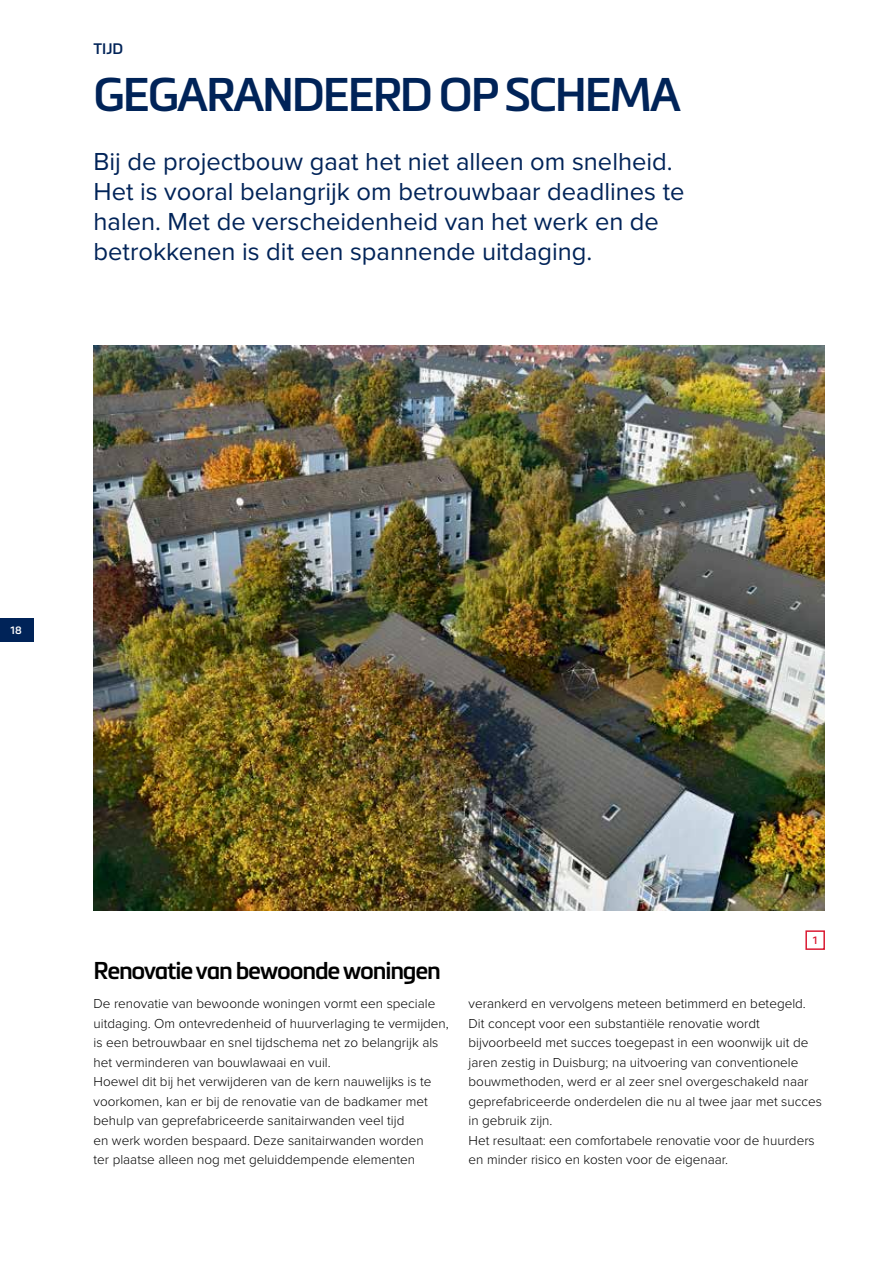
<style>
.page{position:relative;width:893px;height:1263px;background:#fff}
.page>*{position:absolute;margin:0;border:0;box-sizing:border-box;transform-origin:0 0}
.t1{font:600 46.5px "Metronic Pro";letter-spacing:-.05em;color:#002358}
.t2{font:25.5px/30px "Proxima Nova";color:#002358}
.t3{font:600 24px "Metronic Pro";letter-spacing:-.05em;color:#000}
.t4{font:600 15px "Metronic Pro";color:#002358}
.t5{font:300 13.5px/19.5px "Proxima Nova";color:#000}
.t6{font:600 10.5px "Metronic Pro";color:#fff}
.t7{font:600 10.5px "Metronic Pro";color:#da1a32}
</style>
<div class="page">
<img style="left:94px;top:345px;width:731px;height:566px">
<div style="left:805px;top:930px;width:20px;height:20px;border:2px solid #da1a32"></div>
<div style="left:0;top:618px;width:34px;height:24px;background:#002358"></div>
<p class="t4" style="left:94px;top:39px;width:31px">TIJD</p>
<h1 class="t1" style="left:94px;top:66px;width:589px">GEGARANDEERD OP SCHEMA</h1>
<h2 class="t2" style="left:94px;top:145px;width:592px">Bij de projectbouw gaat het niet alleen om snelheid.<br>Het is vooral belangrijk om betrouwbaar deadlines te halen. Met de verscheidenheid van het werk en de betrokkenen is dit een spannende uitdaging.</h2>
<p class="t6" style="left:11px;top:624px;width:13px">18</p>
<h3 class="t3" style="left:94px;top:956px;width:349px">Renovatie van bewoonde woningen</h3>
<p class="t5" style="left:94px;top:993px;width:357px">De renovatie van bewoonde woningen vormt een speciale uitdaging. Om ontevredenheid of huurverlaging te vermijden, is een betrouwbaar en snel tijdschema net zo belangrijk als het verminderen van bouwlawaai en vuil.<br>Hoewel dit bij het verwijderen van de kern nauwelijks is te voorkomen, kan er bij de renovatie van de badkamer met behulp van geprefabriceerde sanitairwanden veel tijd<br>en werk worden bespaard. Deze sanitairwanden worden<br>ter plaatse alleen nog met geluiddempende elementen</p>
<p class="t7" style="left:812px;top:934px;width:8px">1</p>
<p class="t5" style="left:469px;top:993px;width:355px">verankerd en vervolgens meteen betimmerd en betegeld.<br>Dit concept voor een substantiële renovatie wordt bijvoorbeeld met succes toegepast in een woonwijk uit de jaren zestig in Duisburg; na uitvoering van conventionele bouwmethoden, werd er al zeer snel overgeschakeld naar geprefabriceerde onderdelen die nu al twee jaar met succes in gebruik zijn.<br>Het resultaat: een comfortabele renovatie voor de huurders en minder risico en kosten voor de eigenaar.</p>
</div>
